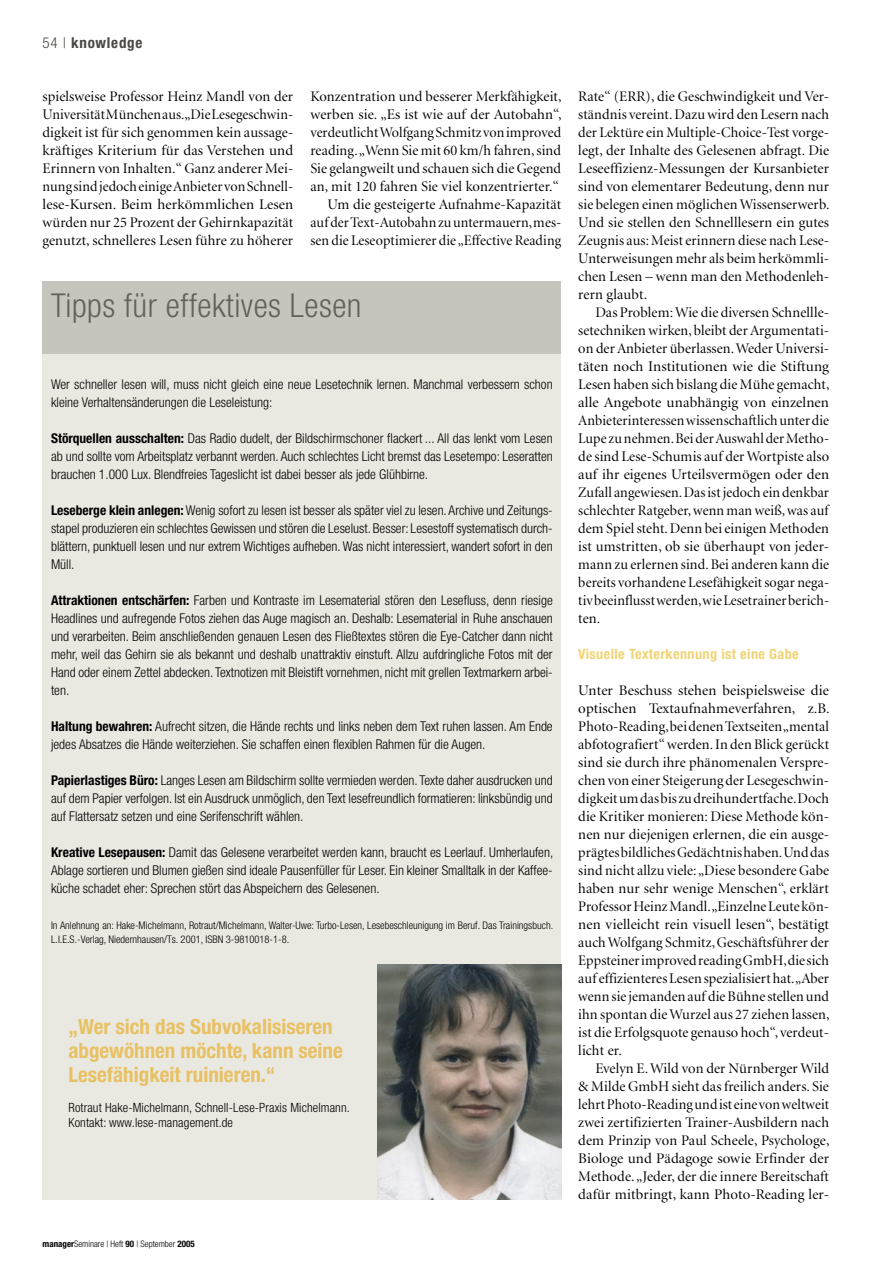
<style>
.page{position:relative;width:893px;height:1263px;background:#fff}
.page>*{position:absolute;margin:0;border:0;box-sizing:border-box;transform-origin:0 0}
.t1{font:300 condensed 33px "Helvetica Neue LT";letter-spacing:.015em;color:#63625c}
.t2{font:700 condensed 21px/24px "Helvetica Neue LT";color:#e8c165}
.t3{font:700 condensed 15px "Helvetica Neue LT";letter-spacing:.05em;color:#484742}
.t4{font:14.7px/18px "Minion Display";letter-spacing:.01em;color:#000;text-align:justify}
.t5{font:700 condensed 14.25px "Helvetica Neue LT";letter-spacing:.025em;color:#f0d474}
.t6{font:300 condensed 13.5px/18px "Helvetica Neue LT";color:#000;text-align:justify}
.t7{font:300 condensed 12.75px/15px "Helvetica Neue LT";letter-spacing:.01em;color:#000}
.t8{font:300 condensed 10.5px/13.5px "Helvetica Neue LT";color:#000}
.t9{font:300 condensed 9px "Helvetica Neue LT";color:#000}
.s1{font-weight:300}
.s2{font-weight:700}
</style>
<div class="page">
<div style="left:43px;top:317px;width:518px;height:882px;background:#eae9e1"></div>
<img style="left:378px;top:965px;width:183px;height:234px">
<div style="left:43px;top:281px;width:518px;height:72px;background:#c5c4bd"></div>
<p class="t3" style="left:43px;top:34px;width:101px"><span class="s1">54 |</span> knowledge</p>
<p class="t4" style="left:43px;top:88px;width:252px">spielsweise Professor Heinz Mandl von der Universität München aus. „Die Lesegeschwin&shy;digkeit ist für sich genommen kein aussage&shy;kräftiges Kriterium für das Verstehen und Erinnern von Inhalten.“ Ganz anderer Mei&shy;nung sind jedoch einige Anbieter von Schnell&shy;lese-Kursen. Beim herkömmlichen Lesen würden nur 25 Prozent der Gehirnkapazität genutzt, schnelleres Lesen führe zu höherer</p>
<p class="t4" style="left:310px;top:88px;width:253px;text-align:right">Konzentration und besserer Merkfähigkeit, werben sie. „Es ist wie auf der Autobahn“, verdeutlicht Wolfgang Schmitz von improved reading. „Wenn Sie mit 60 km/h fahren, sind Sie gelangweilt und schauen sich die Gegend an, mit 120 fahren Sie viel konzentrierter.“ Um die gesteigerte Aufnahme-Kapazität auf der Text-Autobahn zu untermauern, mes&shy;sen die Leseoptimierer die „Effective Reading</p>
<p class="t4" style="left:578px;top:88px;width:253px">Rate“ (ERR), die Geschwindigkeit und Ver&shy;ständnis vereint. Dazu wird den Lesern nach der Lektüre ein Multiple-Choice-Test vorge&shy;legt, der Inhalte des Gelesenen abfragt. Die Leseeffizienz-Messungen der Kursanbieter sind von elementarer Bedeutung, denn nur sie belegen einen möglichen Wissenserwerb.<br>Und sie stellen den Schnelllesern ein gutes Zeugnis aus: Meist erinnern diese nach Lese-Unterweisungen mehr als beim herkömmli&shy;chen Lesen – wenn man den Methodenleh&shy;rern glaubt.</p>
<p class="t4" style="left:578px;top:304px;width:253px;text-indent:17px">Das Problem: Wie die diversen Schnellle&shy;setechniken wirken, bleibt der Argumentati&shy;on der Anbieter überlassen. Weder Universi&shy;täten noch Institutionen wie die Stiftung Lesen haben sich bislang die Mühe gemacht, alle Angebote unabhängig von einzelnen Anbieterinteressen wissenschaftlich unter die Lupe zu nehmen. Bei der Auswahl der Metho&shy;de sind Lese-Schumis auf der Wortpiste also auf ihr eigenes Urteilsvermögen oder den Zufall angewiesen. Das ist jedoch ein denkbar schlechter Ratgeber, wenn man weiß, was auf dem Spiel steht. Denn bei einigen Methoden ist umstritten, ob sie überhaupt von jeder&shy;mann zu erlernen sind. Bei anderen kann die bereits vorhandene Lesefähigkeit sogar nega&shy;tiv beeinflusst werden, wie Lesetrainer berich&shy;ten.</p>
<p class="t5" style="left:578px;top:645px;width:222px">Visuelle Texterkennung ist eine Gabe</p>
<p class="t4" style="left:578px;top:682px;width:253px">Unter Beschuss stehen beispielsweise die optischen Textaufnahmeverfahren, z.B.<br>Photo-Reading, bei denen Textseiten „mental abfotografiert“ werden. In den Blick gerückt sind sie durch ihre phänomenalen Verspre&shy;chen von einer Steigerung der Lesegeschwin&shy;digkeit um das bis zu dreihundertfache. Doch die Kritiker monieren: Diese Methode kön&shy;nen nur diejenigen erlernen, die ein ausge&shy;prägtes bildliches Gedächtnis haben. Und das sind nicht allzu viele: „Diese besondere Gabe haben nur sehr wenige Menschen“, erklärt Professor Heinz Mandl. „Einzelne Leute kön&shy;nen vielleicht rein visuell lesen“, bestätigt auch Wolfgang Schmitz, Geschäftsführer der Eppsteiner improved reading GmbH, die sich auf effizienteres Lesen spezialisiert hat. „Aber wenn sie jemanden auf die Bühne stellen und ihn spontan die Wurzel aus 27 ziehen lassen, ist die Erfolgsquote genauso hoch“, verdeut&shy;licht er.</p>
<p class="t4" style="left:578px;top:1060px;width:253px;text-indent:17px">Evelyn E. Wild von der Nürnberger Wild &amp; Milde GmbH sieht das freilich anders. Sie lehrt Photo-Reading und ist eine von weltweit zwei zertifizierten Trainer-Ausbildern nach dem Prinzip von Paul Scheele, Psychologe, Biologe und Pädagoge sowie Erfinder der Methode. „Jeder, der die innere Bereitschaft dafür mitbringt, kann Photo-Reading ler-</p>
<h1 class="t1" style="left:51px;top:286px;width:312px">Tipps für effektives Lesen</h1>
<p class="t6" style="left:51px;top:375px;width:503px">Wer schneller lesen will, muss nicht gleich eine neue Lesetechnik lernen. Manchmal verbessern schon kleine Verhaltensänderungen die Leseleistung:</p>
<p class="t6" style="left:51px;top:429px;width:503px"><span class="s2">Störquellen ausschalten:</span> Das Radio dudelt, der Bildschirmschoner flackert ... All das lenkt vom Lesen ab und sollte vom Arbeitsplatz verbannt werden. Auch schlechtes Licht bremst das Lesetempo: Leseratten brauchen 1.000 Lux. Blendfreies Tageslicht ist dabei besser als jede Glühbirne.</p>
<p class="t6" style="left:51px;top:501px;width:503px"><span class="s2">Leseberge klein anlegen:</span> Wenig sofort zu lesen ist besser als später viel zu lesen. Archive und Zeitungs&shy;stapel produzieren ein schlechtes Gewissen und stören die Leselust. Besser: Lesestoff systematisch durch&shy;blättern, punktuell lesen und nur extrem Wichtiges aufheben. Was nicht interessiert, wandert sofort in den Müll.</p>
<p class="t6" style="left:51px;top:591px;width:503px"><span class="s2">Attraktionen entschärfen:</span> Farben und Kontraste im Lesematerial stören den Lesefluss, denn riesige Headlines und aufregende Fotos ziehen das Auge magisch an. Deshalb: Lesematerial in Ruhe anschauen und verarbeiten. Beim anschließenden genauen Lesen des Fließtextes stören die Eye-Catcher dann nicht mehr, weil das Gehirn sie als bekannt und deshalb unattraktiv einstuft. Allzu aufdringliche Fotos mit der Hand oder einem Zettel abdecken. Textnotizen mit Bleistift vornehmen, nicht mit grellen Textmarkern arbei&shy;ten.</p>
<p class="t6" style="left:51px;top:717px;width:503px"><span class="s2">Haltung bewahren:</span> Aufrecht sitzen, die Hände rechts und links neben dem Text ruhen lassen. Am Ende jedes Absatzes die Hände weiterziehen. Sie schaffen einen flexiblen Rahmen für die Augen.</p>
<p class="t6" style="left:51px;top:771px;width:503px"><span class="s2">Papierlastiges Büro:</span> Langes Lesen am Bildschirm sollte vermieden werden. Texte daher ausdrucken und auf dem Papier verfolgen. Ist ein Ausdruck unmöglich, den Text lesefreundlich formatieren: linksbündig und auf Flattersatz setzen und eine Serifenschrift wählen.</p>
<p class="t6" style="left:51px;top:843px;width:504px"><span class="s2">Kreative Lesepausen:</span> Damit das Gelesene verarbeitet werden kann, braucht es Leerlauf. Umherlaufen, Ablage sortieren und Blumen gießen sind ideale Pausenfüller für Leser. Ein kleiner Smalltalk in der Kaffee&shy;küche schadet eher: Sprechen stört das Abspeichern des Gelesenen.</p>
<p class="t8" style="left:51px;top:919px;width:504px">In Anlehnung an: Hake-Michelmann, Rotraut/Michelmann, Walter-Uwe: Turbo-Lesen, Lesebeschleunigung im Beruf. Das Trainingsbuch.<br>L.I.E.S.-Verlag, Niedernhausen/Ts. 2001, ISBN 3-9810018-1-8.</p>
<h2 class="t2" style="left:68px;top:1014px;width:276px">„Wer sich das Subvokalisiseren abgewöhnen möchte, kann seine<br>Lesefähigkeit ruinieren.“</h2>
<p class="t7" style="left:68px;top:1099px;width:283px">Rotraut Hake-Michelmann, Schnell-Lese-Praxis Michelmann.<br>Kontakt: www.lese-management.de</p>
<p class="t9" style="left:43px;top:1238px;width:154px"><span class="s2">manager</span>Seminare | Heft <span class="s2">90</span> | September <span class="s2">2005</span></p>
</div>
